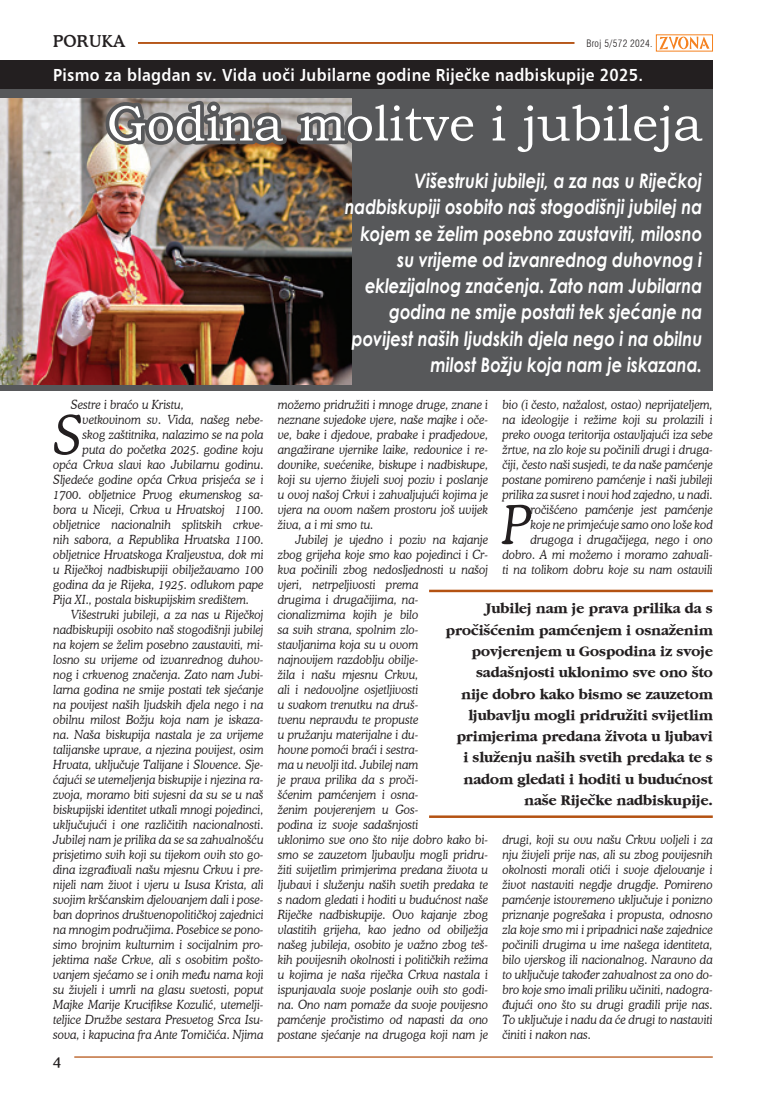
<style>
.page{position:relative;width:766px;height:1099px;background:#fff}
.page>*{position:absolute;margin:0;border:0;box-sizing:border-box;transform-origin:0 0}
.t1{font:italic 300 53.38px "Cooper BT";color:#231f20;scale:.95 1}
.t2{font:50px "Bookman Old Style";color:#fff}
.t3{font:italic 700 20px/26.2px "Century Gothic";color:#fff;text-align:right;scale:.82 1}
.t4{font:17.5px "Humanist 777 BT Bold B";letter-spacing:.02em;color:#fff;scale:.9 1}
.t5{font:500 16.25px "Cooper BT";letter-spacing:.02em;color:#231f20}
.t6{font:15px/21.2px "Gatineau NT Bold";color:#231f20;text-align:right}
.t7{font:500 13.75px "Cooper BT";color:#231f20}
.t8{font:italic 300 12.5px/15px "Cooper BT";color:#231f20;text-align:justify;scale:.95 1}
.t9{font:300 condensed 10px "Swiss 721 BT";letter-spacing:.03em;color:#231f20}
</style>
<div class="page">
<hr style="left:53px;top:42px;width:521px;height:2px;background:#b45212">
<hr style="left:74px;top:1056px;width:638px;height:1px;background:#b45212">
<svg style="left:659px;top:37px;width:50px;height:12px"></svg>
<div style="left:0;top:60px;width:712px;height:330px;background:#57585a"></div>
<div style="left:53px;top:31px;width:85px;height:20px;background:#fff"></div>
<div style="left:0;top:60px;width:712px;height:29px;background:#231f20"></div>
<hr style="left:429px;top:589px;width:283px;height:3px;background:#b45212">
<hr style="left:429px;top:815px;width:283px;height:3px;background:#b45212">
<img style="left:0;top:99px;width:351px;height:286px">
<img style="left:100px;top:98px;width:252px;height:64px">
<h3 class="t5" style="left:53px;top:31px;width:73px">PORUKA</h3>
<p class="t9" style="left:586px;top:37px;width:68px">Broj 5/572 2024.</p>
<h3 class="t4" style="left:53px;top:64px;width:657px">Pismo za blagdan sv. Vida uoči Jubilarne godine Riječke nadbiskupije 2025.</h3>
<h2 class="t2" style="left:107px;top:91px;width:597px">Godina molitve i jubileja</h2>
<p class="t3" style="left:344px;top:167px;width:437px">Višestruki jubileji, a za nas u Riječkoj nadbiskupiji osobito naš stogodišnji jubilej na kojem se želim posebno zaustaviti, milosno su vrijeme od izvanrednog duhovnog i eklezijalnog značenja. Zato nam Jubilarna godina ne smije postati tek sjećanje na povijest naših ljudskih djela nego i na obilnu milost Božju koja nam je iskazana.</p>
<p class="t8" style="left:71px;top:397px;width:120px">Sestre i braćo u Kristu,</p>
<h1 class="t1" style="left:53px;top:402px;width:32px">S</h1>
<p class="t8" style="left:83px;top:412px;width:192px">vetkovinom sv. Vida, našeg nebe-</p>
<p class="t8" style="left:83px;top:427px;width:192px">skog zaštitnika, nalazimo se na pola</p>
<p class="t8" style="left:83px;top:442px;width:192px">puta do početka 2025. godine koju</p>
<p class="t8" style="left:53px;top:457px;width:223px">opća Crkva slavi kao Jubilarnu godinu.</p>
<p class="t8" style="left:53px;top:472px;width:223px">Sljedeće godine opća Crkva prisjeća se i</p>
<p class="t8" style="left:53px;top:487px;width:223px">1700. obljetnice Prvog ekumenskog sa-</p>
<p class="t8" style="left:53px;top:502px;width:223px">bora u Niceji, Crkva u Hrvatskoj 1100.</p>
<p class="t8" style="left:53px;top:517px;width:223px">obljetnice nacionalnih splitskih crkve-</p>
<p class="t8" style="left:53px;top:532px;width:223px">nih sabora, a Republika Hrvatska 1100.</p>
<p class="t8" style="left:53px;top:547px;width:223px">obljetnice Hrvatskoga Kraljevstva, dok mi</p>
<p class="t8" style="left:53px;top:562px;width:223px">u Riječkoj nadbiskupiji obilježavamo 100</p>
<p class="t8" style="left:53px;top:577px;width:223px">godina da je Rijeka, 1925. odlukom pape</p>
<p class="t8" style="left:53px;top:592px;width:208px">Pija XI., postala biskupijskim središtem.</p>
<p class="t8" style="left:71px;top:607px;width:204px">Višestruki jubileji, a za nas u Riječkoj</p>
<p class="t8" style="left:53px;top:622px;width:223px">nadbiskupiji osobito naš stogodišnji jubilej</p>
<p class="t8" style="left:53px;top:637px;width:223px">na kojem se želim posebno zaustaviti, mi-</p>
<p class="t8" style="left:53px;top:652px;width:223px">losno su vrijeme od izvanrednog duhov-</p>
<p class="t8" style="left:53px;top:667px;width:223px">nog i crkvenog značenja. Zato nam Jubi-</p>
<p class="t8" style="left:53px;top:682px;width:223px">larna godina ne smije postati tek sjećanje</p>
<p class="t8" style="left:53px;top:697px;width:223px">na povijest naših ljudskih djela nego i na</p>
<p class="t8" style="left:53px;top:712px;width:223px">obilnu milost Božju koja nam je iskaza-</p>
<p class="t8" style="left:53px;top:727px;width:223px">na. Naša biskupija nastala je za vrijeme</p>
<p class="t8" style="left:53px;top:742px;width:223px">talijanske uprave, a njezina povijest, osim</p>
<p class="t8" style="left:53px;top:757px;width:223px">Hrvata, uključuje Talijane i Slovence. Sje-</p>
<p class="t8" style="left:53px;top:772px;width:223px">ćajući se utemeljenja biskupije i njezina ra-</p>
<p class="t8" style="left:53px;top:787px;width:223px">zvoja, moramo biti svjesni da su se u naš</p>
<p class="t8" style="left:53px;top:802px;width:223px">biskupijski identitet utkali mnogi pojedinci,</p>
<p class="t8" style="left:53px;top:817px;width:223px">uključujući i one različitih nacionalnosti.</p>
<p class="t8" style="left:53px;top:832px;width:223px">Jubilej nam je prilika da se sa zahvalnošću</p>
<p class="t8" style="left:53px;top:847px;width:223px">prisjetimo svih koji su tijekom ovih sto go-</p>
<p class="t8" style="left:53px;top:862px;width:223px">dina izgrađivali našu mjesnu Crkvu i pre-</p>
<p class="t8" style="left:53px;top:877px;width:223px">nijeli nam život i vjeru u Isusa Krista, ali</p>
<p class="t8" style="left:53px;top:892px;width:223px">svojim kršćanskim djelovanjem dali i pose-</p>
<p class="t8" style="left:53px;top:907px;width:223px">ban doprinos društvenopolitičkoj zajednici</p>
<p class="t8" style="left:53px;top:922px;width:223px">na mnogim područjima. Posebice se pono-</p>
<p class="t8" style="left:53px;top:937px;width:223px">simo brojnim kulturnim i socijalnim pro-</p>
<p class="t8" style="left:53px;top:952px;width:223px">jektima naše Crkve, ali s osobitim pošto-</p>
<p class="t8" style="left:53px;top:967px;width:223px">vanjem sjećamo se i onih među nama koji</p>
<p class="t8" style="left:53px;top:982px;width:223px">su živjeli i umrli na glasu svetosti, poput</p>
<p class="t8" style="left:53px;top:997px;width:223px">Majke Marije Krucifikse Kozulić, utemelji-</p>
<p class="t8" style="left:53px;top:1012px;width:223px">teljice Družbe sestara Presvetog Srca Isu-</p>
<p class="t8" style="left:53px;top:1027px;width:223px">sova, i kapucina fra Ante Tomičića. Njima</p>
<p class="t7" style="left:53px;top:1052px;width:9px">4</p>
<p class="t8" style="left:502px;top:397px;width:223px">bio (i često, nažalost, ostao) neprijateljem, na ideologije i režime koji su prolazili i preko ovoga teritorija ostavljajući iza sebe žrtve, na zlo koje su počinili drugi i druga&shy;čiji, često naši susjedi, te da naše pamćenje postane pomireno pamćenje i naši jubileji prilika za susret i novi hod zajedno, u nadi.</p>
<h1 class="t1" style="left:502px;top:492px;width:31px">P</h1>
<p class="t8" style="left:278px;top:397px;width:223px">možemo pridružiti i mnoge druge, znane i neznane svjedoke vjere, naše majke i oče&shy;ve, bake i djedove, prabake i pradjedove, angažirane vjernike laike, redovnice i re&shy;dovnike, svećenike, biskupe i nadbiskupe, koji su vjerno živjeli svoj poziv i poslanje u ovoj našoj Crkvi i zahvaljujući kojima je vjera na ovom našem prostoru još uvijek živa, a i mi smo tu.</p>
<p class="t8" style="left:278px;top:532px;width:223px;text-align:left;text-indent:18px">Jubilej je ujedno i poziv na kajanje zbog grijeha koje smo kao pojedinci i Cr&shy;kva počinili zbog nedosljednosti u našoj vjeri, netrpeljivosti prema<br>drugima i drugačijima, na&shy;cionalizmima kojih je bilo<br>sa svih strana, spolnim zlo-<br>stavljanima koja su u ovom<br>najnovijem razdoblju obilje-<br>žila i našu mjesnu Crkvu,<br>ali i nedovoljne osjetljivosti<br>u svakom trenutku na druš-<br>tvenu nepravdu te propuste<br>u pružanju materijalne i du-<br>hovne pomoći braći i sestra-<br>ma u nevolji itd. Jubilej nam<br>je prava prilika da s proči-<br>šćenim pamćenjem i osna-<br>ženim povjerenjem u Gos-<br>podina iz svoje sadašnjosti<br>uklonimo sve ono što nije dobro kako bi&shy;smo se zauzetom ljubavlju mogli pridru&shy;žiti svijetlim primjerima predana života u ljubavi i služenju naših svetih predaka te s nadom gledati i hoditi u budućnost naše Riječke nadbiskupije. Ovo kajanje zbog vlastitih grijeha, kao jedno od obilježja našeg jubileja, osobito je važno zbog teš&shy;kih povijesnih okolnosti i političkih režima u kojima je naša riječka Crkva nastala i ispunjavala svoje poslanje ovih sto godi&shy;na. Ono nam pomaže da svoje povijesno pamćenje pročistimo od napasti da ono postane sjećanje na drugoga koji nam je</p>
<p class="t8" style="left:502px;top:502px;width:223px;text-align:right">ročišćeno pamćenje jest pamćenje<br>koje ne primjećuje samo ono loše kod drugoga i drugačijega, nego i ono dobro. A mi možemo i moramo zahvali&shy;ti na tolikom dobru koje su nam ostavili</p>
<p class="t6" style="left:445px;top:597px;width:269px">Jubilej nam je prava prilika da s pročišćenim pamćenjem i osnaženim povjerenjem u Gospodina iz svoje sadašnjosti uklonimo sve ono što nije dobro kako bismo se zauzetom ljubavlju mogli pridružiti svijetlim primjerima predana života u ljubavi<br>i služenju naših svetih predaka te s nadom gledati i hoditi u budućnost naše Riječke nadbiskupije.</p>
<p class="t8" style="left:502px;top:832px;width:223px">drugi, koji su ovu našu Crkvu voljeli i za nju živjeli prije nas, ali su zbog povijesnih okolnosti morali otići i svoje djelovanje i život nastaviti negdje drugdje. Pomireno pamćenje istovremeno uključuje i ponizno priznanje pogrešaka i propusta, odnosno zla koje smo mi i pripadnici naše zajednice počinili drugima u ime našega identiteta, bilo vjerskog ili nacionalnog. Naravno da to uključuje također zahvalnost za ono do&shy;bro koje smo imali priliku učiniti, nadogra&shy;đujući ono što su drugi gradili prije nas.<br>To uključuje i nadu da će drugi to nastaviti činiti i nakon nas.</p>
</div>
